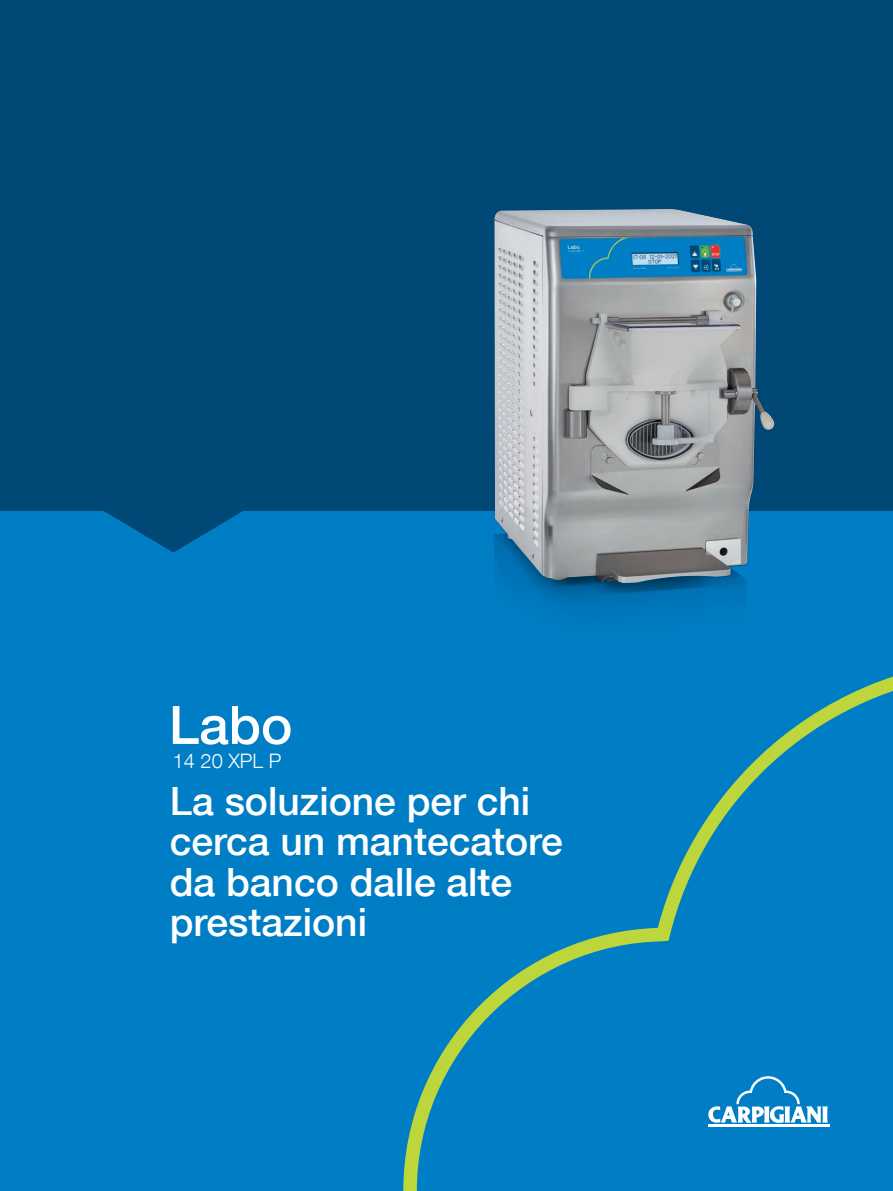
<style>
.page{position:relative;width:893px;height:1191px;background:#007ec5}
.page>*{position:absolute;margin:0;border:0;box-sizing:border-box;transform-origin:0 0}
.t1{font:500 52.95px "Helvetica Neue LT Com";color:#fff}
.t2{font:500 39px/40.5px "Helvetica Neue LT Com";color:#fff}
.t3{font:300 19.95px "Helvetica Neue LT Com";color:#fff}
</style>
<div class="page">
<div style="left:0;top:0;width:893px;height:510px;background:#004876"></div>
<svg style="left:103px;top:510px;width:141px;height:42px"></svg>
<svg style="left:403px;top:676px;width:490px;height:515px"></svg>
<img style="left:460px;top:510px;width:328px;height:178px">
<img style="left:494px;top:209px;width:281px;height:374px">
<h1 class="t1" style="left:169px;top:693px;width:125px">Labo</h1>
<p class="t3" style="left:173px;top:748px;width:110px">14 20 XPL P</p>
<p class="t2" style="left:170px;top:780px;width:395px">La soluzione per chi cerca un mantecatore da banco dalle alte prestazioni</p>
</div>
